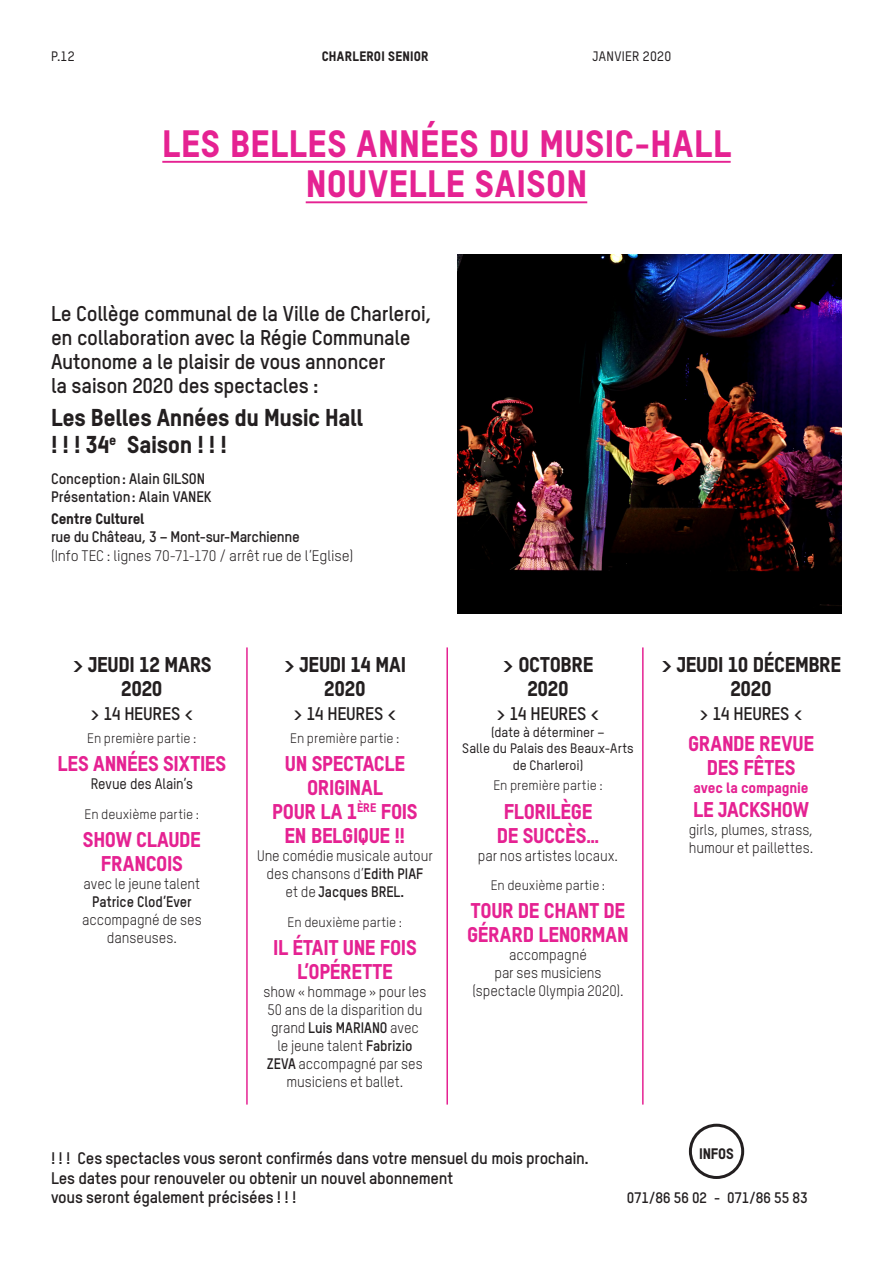
<style>
.page{position:relative;width:893px;height:1263px;background:#fff}
.page>*{position:absolute;margin:0;border:0;box-sizing:border-box;transform-origin:0 0}
.t1{font:800 37.5px/40.5px "TSTAR";letter-spacing:.015em;color:#e52292;text-align:center}
.t2{font:800 24px/27px "TSTAR";letter-spacing:-.015em;color:#231f20}
.t3{font:800 21px/24px "TSTAR";letter-spacing:-.015em;color:#e52292;text-align:center}
.t4{font:700 21px/24px "TSTAR";letter-spacing:-.02em;color:#231f20}
.t5{font:800 21px/24px "TSTAR";letter-spacing:-.015em;color:#231f20;text-align:center}
.t6{font:700 18px "TSTAR";letter-spacing:-.02em;color:#231f20}
.t7{font:700 16.5px/19.5px "TSTAR";letter-spacing:-.02em;color:#231f20}
.t8{font:15px/18px "TSTAR";letter-spacing:-.005em;color:#231f20;text-align:center;scale:.95 1}
.t9{font:700 15px/18px "TSTAR";letter-spacing:-.01em;color:#231f20}
.t10{font:15px "TSTAR";letter-spacing:-.005em;color:#231f20}
.t11{font:800 15px "TSTAR";letter-spacing:-.005em;color:#231f20}
.t12{font:700 15px "TSTAR";letter-spacing:-.01em;color:#231f20;scale:.95 1}
.t13{font:500 15px "TSTAR";letter-spacing:-.01em;color:#231f20;scale:.95 1}
.t14{font:800 15px "TSTAR";letter-spacing:-.01em;color:#e52292}
.t15{font:13.5px "TSTAR";color:#231f20}
.t16{font:500 13.5px/16.5px "TSTAR";color:#231f20;text-align:center}
.t17{font:800 13.5px "TSTAR";letter-spacing:.02em;color:#231f20}
.t18{font:500 13.5px "TSTAR";letter-spacing:.02em;color:#231f20}
.s1{font-weight:700}
</style>
<div class="page">
<img style="left:457px;top:254px;width:385px;height:359px">
<div style="left:689px;top:1124px;width:55px;height:55px;border:3px solid #231f20;border-radius:50%"></div>
<hr style="left:162px;top:161px;width:569px;height:2px;background:#e52292">
<hr style="left:306px;top:201px;width:281px;height:2px;background:#e52292">
<hr style="left:246px;top:647px;width:2px;height:457px;background:#e52292">
<hr style="left:446px;top:647px;width:2px;height:457px;background:#e52292">
<hr style="left:642px;top:647px;width:2px;height:457px;background:#e52292">
<p class="t16" style="left:51px;top:48px;width:25px">P.12</p>
<p class="t17" style="left:322px;top:48px;width:108px">CHARLEROI SENIOR</p>
<p class="t18" style="left:592px;top:49px;width:80px">JANVIER 2020</p>
<h1 class="t1" style="left:162px;top:122px;width:570px">LES BELLES ANNÉES DU MUSIC-HALL<br>NOUVELLE SAISON</h1>
<h3 class="t4" style="left:51px;top:301px;width:383px">Le Collège communal de la Ville de Charleroi, en collaboration avec la Régie Communale Autonome a le plaisir de vous annoncer<br>la saison 2020 des spectacles :</h3>
<h2 class="t2" style="left:51px;top:404px;width:313px">Les Belles Années du Music Hall ! ! ! 34<sup>e</sup> Saison ! ! !</h2>
<p class="t9" style="left:51px;top:469px;width:162px">Conception: Alain GILSON<br>Présentation: Alain VANEK</p>
<p class="t11" style="left:51px;top:510px;width:95px">Centre Culturel</p>
<p class="t9" style="left:51px;top:528px;width:250px">rue du Château, 3 – Mont-sur-Marchienne</p>
<p class="t10" style="left:51px;top:547px;width:304px">(Info TEC : lignes 70-71-170 / arrêt rue de l’Eglise)</p>
<h3 class="t5" style="left:72px;top:652px;width:141px">&gt; JEUDI 12 MARS<br>2020</h3>
<p class="t6" style="left:90px;top:703px;width:105px">&gt; 14 HEURES &lt;</p>
<p class="t15" style="left:87px;top:730px;width:111px">En première partie :</p>
<h3 class="t3" style="left:58px;top:751px;width:170px">LES ANNÉES SIXTIES</h3>
<p class="t13" style="left:91px;top:775px;width:109px">Revue des Alain’s</p>
<p class="t15" style="left:85px;top:806px;width:116px">En deuxième partie :</p>
<h3 class="t3" style="left:83px;top:827px;width:119px">SHOW CLAUDE<br>FRANCOIS</h3>
<p class="t8" style="left:83px;top:874px;width:124px">avec le jeune talent</p>
<p class="t12" style="left:92px;top:892px;width:106px">Patrice Clod’Ever</p>
<p class="t8" style="left:82px;top:910px;width:128px">accompagné de ses danseuses.</p>
<h3 class="t5" style="left:284px;top:652px;width:124px">&gt; JEUDI 14 MAI<br>2020</h3>
<p class="t6" style="left:293px;top:703px;width:105px">&gt; 14 HEURES &lt;</p>
<p class="t15" style="left:290px;top:730px;width:111px">En première partie :</p>
<h3 class="t3" style="left:272px;top:751px;width:147px">UN SPECTACLE<br>ORIGINAL<br>POUR LA 1<sup>ÈRE</sup> FOIS<br>EN BELGIQUE !!</h3>
<p class="t8" style="left:257px;top:847px;width:186px">Une comédie musicale autour des chansons d’<span class="s1">Edith PIAF<br></span>et de <span class="s1">Jacques BREL.</span></p>
<p class="t15" style="left:288px;top:914px;width:116px">En deuxième partie :</p>
<h3 class="t3" style="left:273px;top:935px;width:145px">IL ÉTAIT UNE FOIS<br>L’OPÉRETTE</h3>
<p class="t8" style="left:263px;top:982px;width:173px">show « hommage » pour les<br>50 ans de la disparition du grand <span class="s1">Luis MARIANO</span> avec<br>le jeune talent <span class="s1">Fabrizio<br>ZEVA</span> accompagné par ses musiciens et ballet.</p>
<h3 class="t5" style="left:503px;top:652px;width:92px">&gt; OCTOBRE<br>2020</h3>
<p class="t6" style="left:496px;top:703px;width:105px">&gt; 14 HEURES &lt;</p>
<p class="t16" style="left:462px;top:723px;width:173px">(date à déterminer –<br>Salle du Palais des Beaux-Arts de Charleroi)</p>
<p class="t15" style="left:493px;top:778px;width:111px">En première partie :</p>
<h3 class="t3" style="left:497px;top:799px;width:104px">FLORILÈGE<br>DE SUCCÈS…</h3>
<p class="t8" style="left:478px;top:846px;width:149px">par nos artistes locaux.</p>
<p class="t15" style="left:491px;top:877px;width:116px">En deuxième partie :</p>
<h3 class="t3" style="left:467px;top:898px;width:163px;text-align:left">TOUR DE CHANT DE<br>GÉRARD LENORMAN</h3>
<p class="t8" style="left:472px;top:946px;width:161px">accompagné<br>par ses musiciens (spectacle Olympia 2020).</p>
<h3 class="t5" style="left:661px;top:652px;width:182px">&gt; JEUDI 10 DÉCEMBRE<br>2020</h3>
<p class="t6" style="left:699px;top:703px;width:105px">&gt; 14 HEURES &lt;</p>
<h3 class="t3" style="left:688px;top:731px;width:127px">GRANDE REVUE<br>DES FÊTES</h3>
<p class="t14" style="left:693px;top:778px;width:117px">avec la compagnie</p>
<h3 class="t3" style="left:693px;top:797px;width:117px">LE JACKSHOW</h3>
<p class="t8" style="left:689px;top:820px;width:133px;text-align:left">girls, plumes, strass, humour et paillettes.</p>
<p class="t7" style="left:51px;top:1148px;width:539px">! ! ! Ces spectacles vous seront confirmés dans votre mensuel du mois prochain.<br>Les dates pour renouveler ou obtenir un nouvel abonnement<br>vous seront également précisées ! ! !</p>
<p class="t11" style="left:699px;top:1144px;width:36px">INFOS</p>
<p class="t9" style="left:627px;top:1188px;width:182px">071/86 56 02 - 071/86 55 83</p>
</div>
